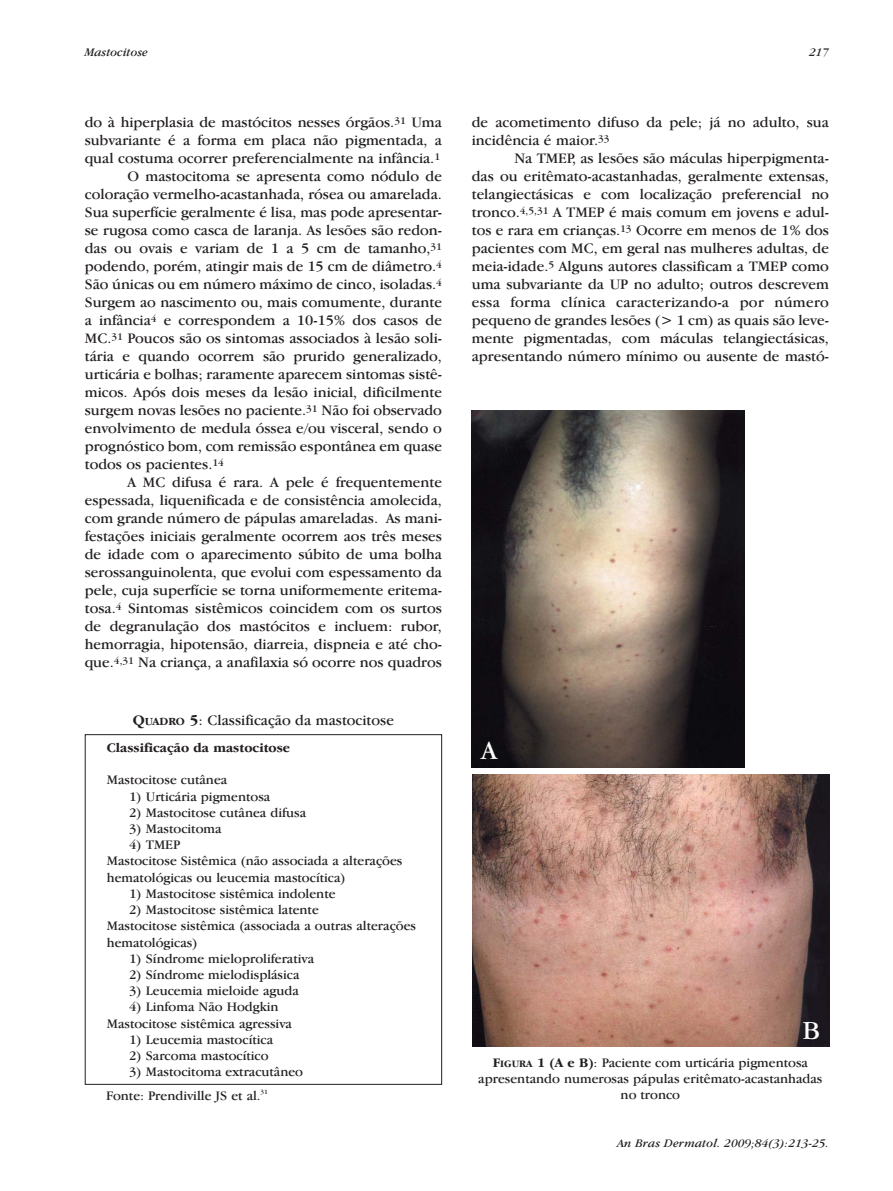
<style>
.page{position:relative;width:893px;height:1191px;background:#fff}
.page>*{position:absolute;margin:0;border:0;box-sizing:border-box;transform-origin:0 0}
.t1{font:27px "Garamond IT Cby BT";color:#fff}
.t2{font:15px/18px "Garamond IT Cby BT";color:#231f20}
.t3{font:13.5px/16.2px "Garamond IT Cby BT";color:#231f20}
.t4{font:700 13.5px "Garamond IT Cby BT";color:#231f20}
.t5{font:italic 12px "Garamond IT Cby BT";letter-spacing:.015em;color:#231f20}
.t6{font:6.75px "Garamond IT Cby BT";color:#231f20}
.s1{font-weight:700}
.s2{font-weight:700;font-size:11.25px}
.s3{font-weight:700;font-size:10.2px}
</style>
<div class="page">
<div style="left:85px;top:734px;width:357px;height:350px;border:1px solid #231f20"></div>
<img style="left:472px;top:410px;width:272px;height:357px">
<img style="left:473px;top:774px;width:356px;height:272px">
<p class="t5" style="left:85px;top:48px;width:64px">Mastocitose</p>
<p class="t5" style="left:809px;top:48px;width:21px">217</p>
<p class="t2" style="left:85px;top:114px;width:359px">do à hiperplasia de mastócitos nesses órgãos.<sup>31</sup> Uma</p>
<p class="t2" style="left:85px;top:132px;width:359px">subvariante é a forma em placa não pigmentada, a</p>
<p class="t2" style="left:85px;top:150px;width:357px">qual costuma ocorrer preferencialmente na infância.<sup>1</sup></p>
<p class="t2" style="left:127px;top:168px;width:316px">O mastocitoma se apresenta como nódulo de</p>
<p class="t2" style="left:85px;top:186px;width:359px">coloração vermelho-acastanhada, rósea ou amarelada.</p>
<p class="t2" style="left:85px;top:204px;width:359px">Sua superfície geralmente é lisa, mas pode apresentar-</p>
<p class="t2" style="left:85px;top:222px;width:359px">se rugosa como casca de laranja. As lesões são redon-</p>
<p class="t2" style="left:85px;top:240px;width:359px">das ou ovais e variam de 1 a 5 cm de tamanho,<sup>31</sup></p>
<p class="t2" style="left:85px;top:258px;width:359px">podendo, porém, atingir mais de 15 cm de diâmetro.<sup>4</sup></p>
<p class="t2" style="left:85px;top:276px;width:359px">São únicas ou em número máximo de cinco, isoladas.<sup>4</sup></p>
<p class="t2" style="left:85px;top:294px;width:359px">Surgem ao nascimento ou, mais comumente, durante</p>
<p class="t2" style="left:85px;top:312px;width:359px">a infância<sup>4</sup> e correspondem a 10-15% dos casos de</p>
<p class="t2" style="left:85px;top:330px;width:359px">MC.<sup>31</sup> Poucos são os sintomas associados à lesão soli-</p>
<p class="t2" style="left:85px;top:348px;width:359px">tária e quando ocorrem são prurido generalizado,</p>
<p class="t2" style="left:85px;top:366px;width:359px">urticária e bolhas; raramente aparecem sintomas sistê-</p>
<p class="t2" style="left:85px;top:384px;width:359px">micos. Após dois meses da lesão inicial, dificilmente</p>
<p class="t2" style="left:85px;top:402px;width:359px">surgem novas lesões no paciente.<sup>31</sup> Não foi observado</p>
<p class="t2" style="left:85px;top:420px;width:359px">envolvimento de medula óssea e/ou visceral, sendo o</p>
<p class="t2" style="left:85px;top:438px;width:359px">prognóstico bom, com remissão espontânea em quase</p>
<p class="t2" style="left:85px;top:456px;width:141px">todos os pacientes.<sup>14</sup></p>
<p class="t2" style="left:127px;top:474px;width:316px">A MC difusa é rara. A pele é frequentemente</p>
<p class="t2" style="left:85px;top:492px;width:359px">espessada, liquenificada e de consistência amolecida,</p>
<p class="t2" style="left:85px;top:510px;width:359px">com grande número de pápulas amareladas. As mani-</p>
<p class="t2" style="left:85px;top:528px;width:359px">festações iniciais geralmente ocorrem aos três meses</p>
<p class="t2" style="left:85px;top:546px;width:359px">de idade com o aparecimento súbito de uma bolha</p>
<p class="t2" style="left:85px;top:564px;width:359px">serossanguinolenta, que evolui com espessamento da</p>
<p class="t2" style="left:85px;top:582px;width:359px">pele, cuja superfície se torna uniformemente eritema-</p>
<p class="t2" style="left:85px;top:600px;width:359px">tosa.<sup>4</sup> Sintomas sistêmicos coincidem com os surtos</p>
<p class="t2" style="left:85px;top:618px;width:359px">de degranulação dos mastócitos e incluem: rubor,</p>
<p class="t2" style="left:85px;top:636px;width:359px">hemorragia, hipotensão, diarreia, dispneia e até cho-</p>
<p class="t2" style="left:85px;top:654px;width:359px">que.<sup>4,31</sup> Na criança, a anafilaxia só ocorre nos quadros</p>
<p class="t2" style="left:133px;top:712px;width:263px"><span class="s1">Q</span><span class="s2">UADRO</span> <span class="s1">5</span>: Classificação da mastocitose</p>
<p class="t4" style="left:107px;top:742px;width:185px">Classificação da mastocitose</p>
<p class="t3" style="left:107px;top:773px;width:122px">Mastocitose cutânea</p>
<p class="t3" style="left:129px;top:789px;width:143px">1) Urticária pigmentosa</p>
<p class="t3" style="left:129px;top:805px;width:178px">2) Mastocitose cutânea difusa</p>
<p class="t3" style="left:129px;top:821px;width:94px">3) Mastocitoma</p>
<p class="t3" style="left:107px;top:838px;width:297px;text-indent:22px">4) TMEP<br>Mastocitose Sistêmica (não associada a alterações hematológicas ou leucemia mastocítica)</p>
<p class="t3" style="left:129px;top:886px;width:208px">1) Mastocitose sistêmica indolente</p>
<p class="t3" style="left:107px;top:902px;width:311px;text-indent:22px">2) Mastocitose sistêmica latente<br>Mastocitose sistêmica (associada a outras alterações hematológicas)</p>
<p class="t3" style="left:129px;top:951px;width:186px">1) Síndrome mieloproliferativa</p>
<p class="t3" style="left:129px;top:967px;width:172px">2) Síndrome mielodisplásica</p>
<p class="t3" style="left:129px;top:983px;width:171px">3) Leucemia mieloide aguda</p>
<p class="t3" style="left:107px;top:1000px;width:187px;text-indent:22px">4) Linfoma Não Hodgkin<br>Mastocitose sistêmica agressiva</p>
<p class="t3" style="left:129px;top:1032px;width:145px">1) Leucemia mastocítica</p>
<p class="t3" style="left:129px;top:1048px;width:141px">2) Sarcoma mastocítico</p>
<p class="t3" style="left:106px;top:1061px;width:199px;line-height:24px;text-indent:23px">3) Mastocitoma extracutâneo<br>Fonte: Prendiville JS et al.</p>
<p class="t6" style="left:261px;top:1089px;width:9px">31</p>
<p class="t2" style="left:472px;top:114px;width:359px">de acometimento difuso da pele; já no adulto, sua incidência é maior.<sup>33</sup></p>
<p class="t2" style="left:472px;top:150px;width:359px;text-align:justify;text-indent:43px">Na TMEP, as lesões são máculas hiperpigmenta&shy;das ou eritêmato-acastanhadas, geralmente extensas, telangiectásicas e com localização preferencial no tronco.<sup>4,5,31</sup> A TMEP é mais comum em jovens e adul&shy;tos e rara em crianças.<sup>13</sup> Ocorre em menos de 1% dos pacientes com MC, em geral nas mulheres adultas, de meia-idade.<sup>5</sup> Alguns autores classificam a TMEP como uma subvariante da UP no adulto; outros descrevem essa forma clínica caracterizando-a por número pequeno de grandes lesões (&gt; 1 cm) as quais são leve&shy;mente pigmentadas, com máculas telangiectásicas, apresentando número mínimo ou ausente de mastó-</p>
<h1 class="t1" style="left:482px;top:740px;width:17px">A</h1>
<h1 class="t1" style="left:802px;top:1020px;width:19px">B</h1>
<p class="t3" style="left:478px;top:1055px;width:346px;text-align:center"><span class="s1">F</span><span class="s3">IGURA</span> <span class="s1">1 (A e B)</span>: Paciente com urticária pigmentosa apresentando numerosas pápulas eritêmato-acastanhadas no tronco</p>
<p class="t5" style="left:617px;top:1138px;width:213px">An Bras Dermatol. 2009;84(3):213-25.</p>
</div>
